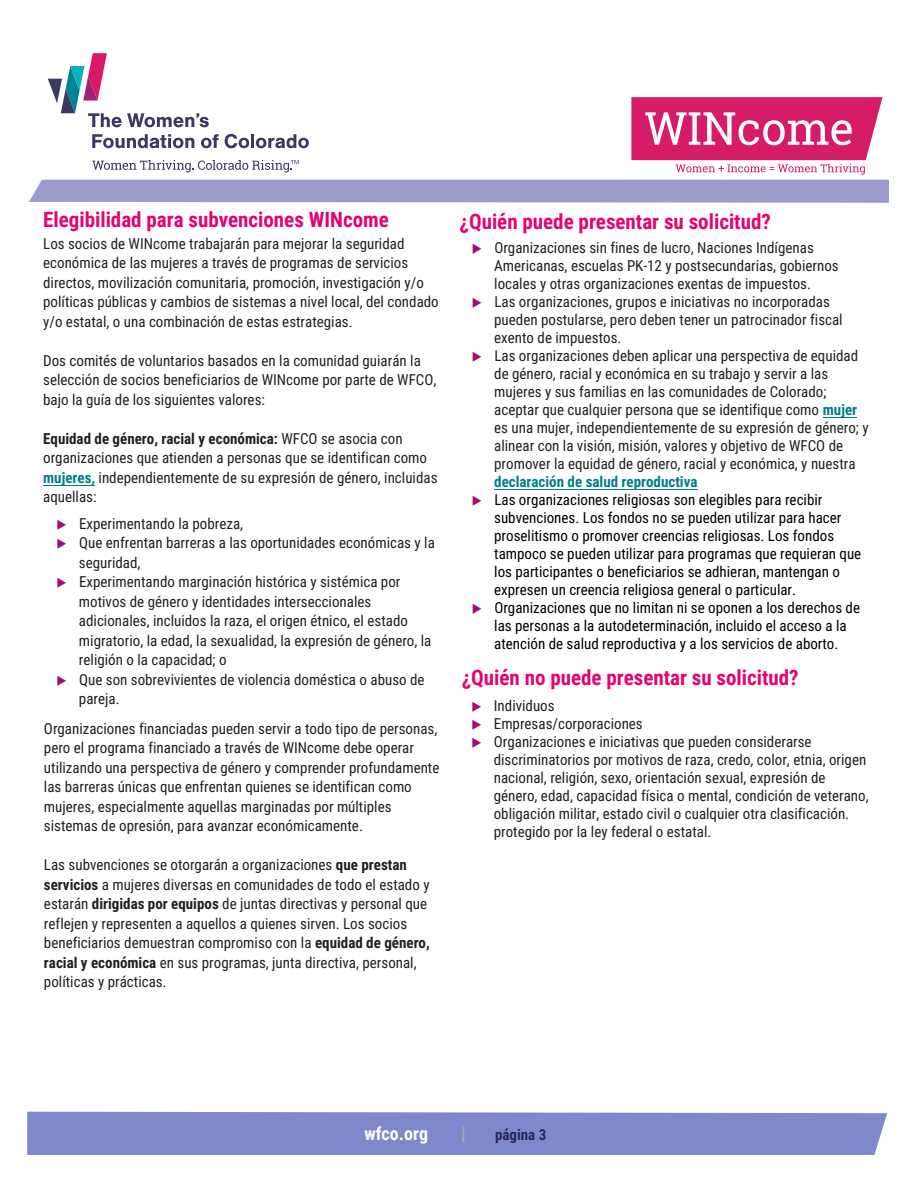
<style>
.page{position:relative;width:918px;height:1188px;background:#fff}
.page>*{position:absolute;margin:0;border:0;box-sizing:border-box;transform-origin:0 0}
.t1{font:700 21px "Roboto Condensed";color:#e60272}
.t2{font:700 18px "Roboto Condensed";color:#fff}
.t3{font:700 18px "Roboto Condensed";color:#acadb1}
.t4{font:15px/19.5px "Roboto Condensed";color:#231f20}
.t5{font:15px/18px "Roboto Condensed";color:#000}
.t6{font:700 15px "Roboto Condensed";color:#007d8a}
.t7{font:700 15px "Roboto Condensed";color:#28275e}
.s1{font-weight:700}
.s2{font-weight:700;color:#007d8a}
.s3{color:#a8097a}
</style>
<div class="page">
<svg style="left:29px;top:53px;width:860px;height:150px"></svg>
<div style="left:27px;top:1112px;width:860px;height:43px;background:#8087cb"></div>
<hr style="left:43px;top:485px;width:52px;height:1px;background:#007d8a">
<hr style="left:494px;top:489px;width:203px;height:1px;background:#007d8a">
<hr style="left:823px;top:417px;width:34px;height:1px;background:#007d8a">
<h1 class="t1" style="left:43px;top:204px;width:347px">Elegibilidad para subvenciones WINcome</h1>
<p class="t4" style="left:43px;top:233px;width:397px">Los socios de WINcome trabajarán para mejorar la seguridad económica de las mujeres a través de programas de servicios directos, movilización comunitaria, promoción, investigación y/o políticas públicas y cambios de sistemas a nivel local, del condado y/o estatal, o una combinación de estas estrategias.</p>
<p class="t4" style="left:43px;top:350px;width:395px">Dos comités de voluntarios basados en la comunidad guiarán la selección de socios beneficiarios de WINcome por parte de WFCO, bajo la guía de los siguientes valores:</p>
<p class="t4" style="left:43px;top:428px;width:396px"><span class="s1">Equidad de género, racial y económica:</span> WFCO se asocia con organizaciones que atienden a personas que se identifican como <span class="s2">mujeres,</span> independientemente de su expresión de género, incluidas aquellas:</p>
<p class="t4" style="left:57px;top:513px;width:188px"><span class="s3">◆</span> Experimentando la pobreza,</p>
<p class="t4" style="left:79px;top:533px;width:357px;text-indent:-22px"><span class="s3">◆</span> Que enfrentan barreras a las oportunidades económicas y la seguridad,</p>
<p class="t4" style="left:79px;top:572px;width:354px;text-indent:-22px"><span class="s3">◆</span> Experimentando marginación histórica y sistémica por motivos de género y identidades interseccionales adicionales, incluidos la raza, el origen étnico, el estado migratorio, la edad, la sexualidad, la expresión de género, la religión o la capacidad; o</p>
<p class="t4" style="left:79px;top:669px;width:347px;text-indent:-22px"><span class="s3">◆</span> Que son sobrevivientes de violencia doméstica o abuso de pareja.</p>
<p class="t4" style="left:44px;top:718px;width:397px">Organizaciones financiadas pueden servir a todo tipo de personas, pero el programa financiado a través de WINcome debe operar utilizando una perspectiva de género y comprender profundamente las barreras únicas que enfrentan quienes se identifican como mujeres, especialmente aquellas marginadas por múltiples sistemas de opresión, para avanzar económicamente.</p>
<p class="t4" style="left:44px;top:855px;width:387px">Las subvenciones se otorgarán a organizaciones <span class="s1">que prestan servicios</span> a mujeres diversas en comunidades de todo el estado y estarán <span class="s1">dirigidas por equipos</span> de juntas directivas y personal que reflejen y representen a aquellos a quienes sirven. Los socios beneficiarios demuestran compromiso con la <span class="s1">equidad de género, racial y económica</span> en sus programas, junta directiva, personal, políticas y prácticas.</p>
<h1 class="t1" style="left:460px;top:207px;width:313px">¿Quién puede presentar su solicitud?</h1>
<p class="t4" style="left:494px;top:238px;width:346px;line-height:18px;text-indent:-22px"><span class="s3">◆</span> Organizaciones sin fines de lucro, Naciones Indígenas<br>Americanas, escuelas PK-12 y postsecundarias, gobiernos locales y otras organizaciones exentas de impuestos.</p>
<p class="t4" style="left:494px;top:292px;width:350px;line-height:18px;text-indent:-22px"><span class="s3">◆</span> Las organizaciones, grupos e iniciativas no incorporadas pueden postularse, pero deben tener un patrocinador fiscal exento de impuestos.</p>
<p class="t4" style="left:494px;top:346px;width:376px;line-height:18px;text-indent:-22px"><span class="s3">◆</span> Las organizaciones deben aplicar una perspectiva de equidad de género, racial y económica en su trabajo y servir a las mujeres y sus familias en las comunidades de Colorado; aceptar que cualquier persona que se identifique como <span class="s2">mujer </span>es una mujer, independientemente de su expresión de género; y alinear con la visión, misión, valores y objetivo de WFCO de promover la equidad de género, racial y económica, y nuestra</p>
<p class="t6" style="left:494px;top:471px;width:205px">declaración de salud reproductiva</p>
<p class="t5" style="left:494px;top:490px;width:369px;text-indent:-22px"><span class="s3">◆</span> Las organizaciones religiosas son elegibles para recibir subvenciones. Los fondos no se pueden utilizar para hacer proselitismo o promover creencias religiosas. Los fondos tampoco se pueden utilizar para programas que requieran que los participantes o beneficiarios se adhieran, mantengan o expresen un creencia religiosa general o particular.</p>
<p class="t5" style="left:472px;top:598px;width:390px;text-align:center"><span class="s3">◆</span> Organizaciones que no limitan ni se oponen a los derechos de las personas a la autodeterminación, incluido el acceso a la atención de salud reproductiva y a los servicios de aborto.</p>
<h1 class="t1" style="left:462px;top:663px;width:338px">¿Quién no puede presentar su solicitud?</h1>
<p class="t4" style="left:471px;top:696px;width:85px"><span class="s3">◆</span> Individuos</p>
<p class="t4" style="left:471px;top:714px;width:173px"><span class="s3">◆</span> Empresas/corporaciones</p>
<p class="t4" style="left:494px;top:732px;width:376px;line-height:18px;text-indent:-22px"><span class="s3">◆</span> Organizaciones e iniciativas que pueden considerarse discriminatorios por motivos de raza, credo, color, etnia, origen nacional, religión, sexo, orientación sexual, expresión de género, edad, capacidad física o mental, condición de veterano, obligación militar, estado civil o cualquier otra clasificación. protegido por la ley federal o estatal.</p>
<p class="t2" style="left:365px;top:1121px;width:65px">wfco.org</p>
<p class="t3" style="left:461px;top:1121px;width:6px">|</p>
<p class="t7" style="left:495px;top:1125px;width:53px">página 3</p>
</div>
